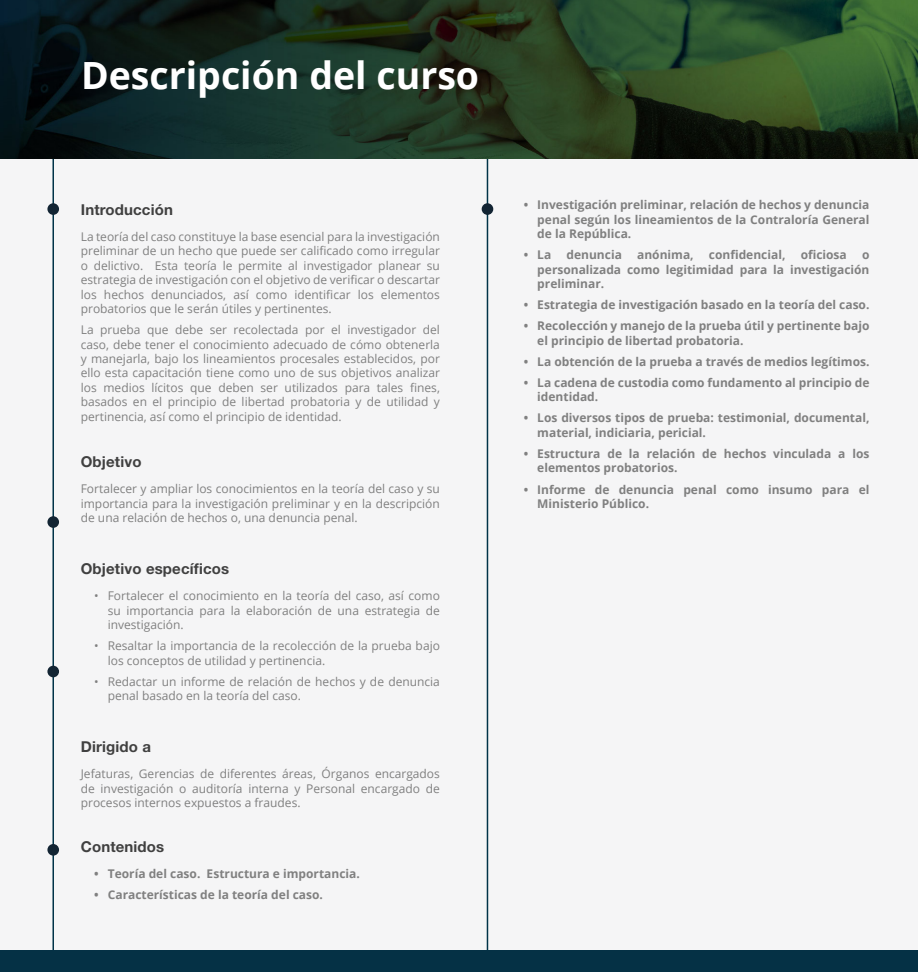
<style>
.page{position:relative;width:918px;height:972px;background:#f5f5f6}
.page>*{position:absolute;margin:0;border:0;box-sizing:border-box;transform-origin:0 0}
.titulo{font:700 37.5px "Open Sans";color:#fff}
.Subtítulos{font:700 15px "Helvetica Neue";letter-spacing:.01em;color:#404040}
.cuerpo{font:12px/14.4px "Open Sans";color:#808080;text-align:justify}
.t1{font:700 12px/14.4px "Open Sans";color:#808080}
</style>
<div class="page">
<div style="left:0;top:950px;width:918px;height:22px;background:#053145"></div>
<hr style="left:52px;top:159px;width:2px;height:791px;background:#003348">
<hr style="left:487px;top:159px;width:1px;height:791px;background:#003348">
<div style="left:47px;top:203px;width:12px;height:12px;background:#122433;border-radius:50%"></div>
<div style="left:482px;top:203px;width:11px;height:12px;background:#122433;border-radius:50%"></div>
<div style="left:47px;top:516px;width:12px;height:12px;background:#122433;border-radius:50%"></div>
<div style="left:47px;top:666px;width:12px;height:11px;background:#122433;border-radius:50%"></div>
<div style="left:47px;top:844px;width:12px;height:12px;background:#122433;border-radius:50%"></div>
<img style="left:0;top:0;width:918px;height:159px">
<p class="titulo" style="left:81px;top:48px;width:400px">Descripción del curso</p>
<p class="Subtítulos" style="left:81px;top:198px;width:94px">Introducción</p>
<p class="cuerpo" style="left:81px;top:229px;width:361px">La teoría del caso constituye la base esencial para la investigación preliminar de un hecho que puede ser calificado como irregular o delictivo. Esta teoría le permite al investigador planear su estrategia de investigación con el objetivo de verificar o descartar los hechos denunciados, así como identificar los elementos probatorios que le serán útiles y pertinentes.</p>
<p class="cuerpo" style="left:81px;top:322px;width:361px">La prueba que debe ser recolectada por el investigador del caso, debe tener el conocimiento adecuado de cómo obtenerla y manejarla, bajo los lineamientos procesales establecidos, por ello esta capacitación tiene como uno de sus objetivos analizar los medios lícitos que deben ser utilizados para tales fines, basados en el principio de libertad probatoria y de utilidad y pertinencia, así como el principio de identidad.</p>
<p class="Subtítulos" style="left:81px;top:450px;width:62px">Objetivo</p>
<p class="cuerpo" style="left:81px;top:482px;width:361px">Fortalecer y ampliar los conocimientos en la teoría del caso y su importancia para la investigación preliminar y en la descripción de una relación de hechos o, una denuncia penal.</p>
<p class="Subtítulos" style="left:81px;top:557px;width:150px">Objetivo específicos</p>
<p class="cuerpo" style="left:108px;top:589px;width:334px;text-indent:-14px">• Fortalecer el conocimiento en la teoría del caso, así como su importancia para la elaboración de una estrategia de investigación.</p>
<p class="cuerpo" style="left:108px;top:639px;width:334px;text-indent:-14px">• Resaltar la importancia de la recolección de la prueba bajo los conceptos de utilidad y pertinencia.</p>
<p class="cuerpo" style="left:108px;top:674px;width:334px;text-indent:-14px">• Redactar un informe de relación de hechos y de denuncia penal basado en la teoría del caso.</p>
<p class="Subtítulos" style="left:81px;top:735px;width:72px">Dirigido a</p>
<p class="cuerpo" style="left:81px;top:767px;width:361px">Jefaturas, Gerencias de diferentes áreas, Órganos encargados de investigación o auditoría interna y Personal encargado de procesos internos expuestos a fraudes.</p>
<p class="Subtítulos" style="left:81px;top:835px;width:85px">Contenidos</p>
<p class="t1" style="left:94px;top:866px;width:267px">• Teoría del caso. Estructura e importancia.</p>
<p class="t1" style="left:94px;top:887px;width:230px">• Características de la teoría del caso.</p>
<p class="t1" style="left:537px;top:197px;width:334px;text-align:justify;text-indent:-14px">• Investigación preliminar, relación de hechos y denuncia penal según los lineamientos de la Contraloría General de la República.</p>
<p class="t1" style="left:524px;top:247px;width:29px">• La</p>
<p class="t1" style="left:567px;top:247px;width:57px">denuncia</p>
<p class="t1" style="left:637px;top:247px;width:58px">anónima,</p>
<p class="t1" style="left:709px;top:247px;width:78px">confidencial,</p>
<p class="t1" style="left:801px;top:247px;width:48px">oficiosa</p>
<p class="t1" style="left:537px;top:247px;width:334px;text-align:justify;text-indent:325px">o personalizada como legitimidad para la investigación preliminar.</p>
<p class="t1" style="left:524px;top:297px;width:347px">• Estrategia de investigación basado en la teoría del caso.</p>
<p class="t1" style="left:537px;top:318px;width:334px;text-indent:-14px">• Recolección y manejo de la prueba útil y pertinente bajo el principio de libertad probatoria.</p>
<p class="t1" style="left:524px;top:354px;width:347px">• La obtención de la prueba a través de medios legítimos.</p>
<p class="t1" style="left:537px;top:375px;width:334px;text-indent:-14px">• La cadena de custodia como fundamento al principio de identidad.</p>
<p class="t1" style="left:537px;top:411px;width:334px;text-indent:-14px">• Los diversos tipos de prueba: testimonial, documental, material, indiciaria, pericial.</p>
<p class="t1" style="left:537px;top:446px;width:334px;text-indent:-14px">• Estructura de la relación de hechos vinculada a los elementos probatorios.</p>
<p class="t1" style="left:537px;top:482px;width:334px;text-indent:-14px">• Informe de denuncia penal como insumo para el<br>Ministerio Público.</p>
</div>
